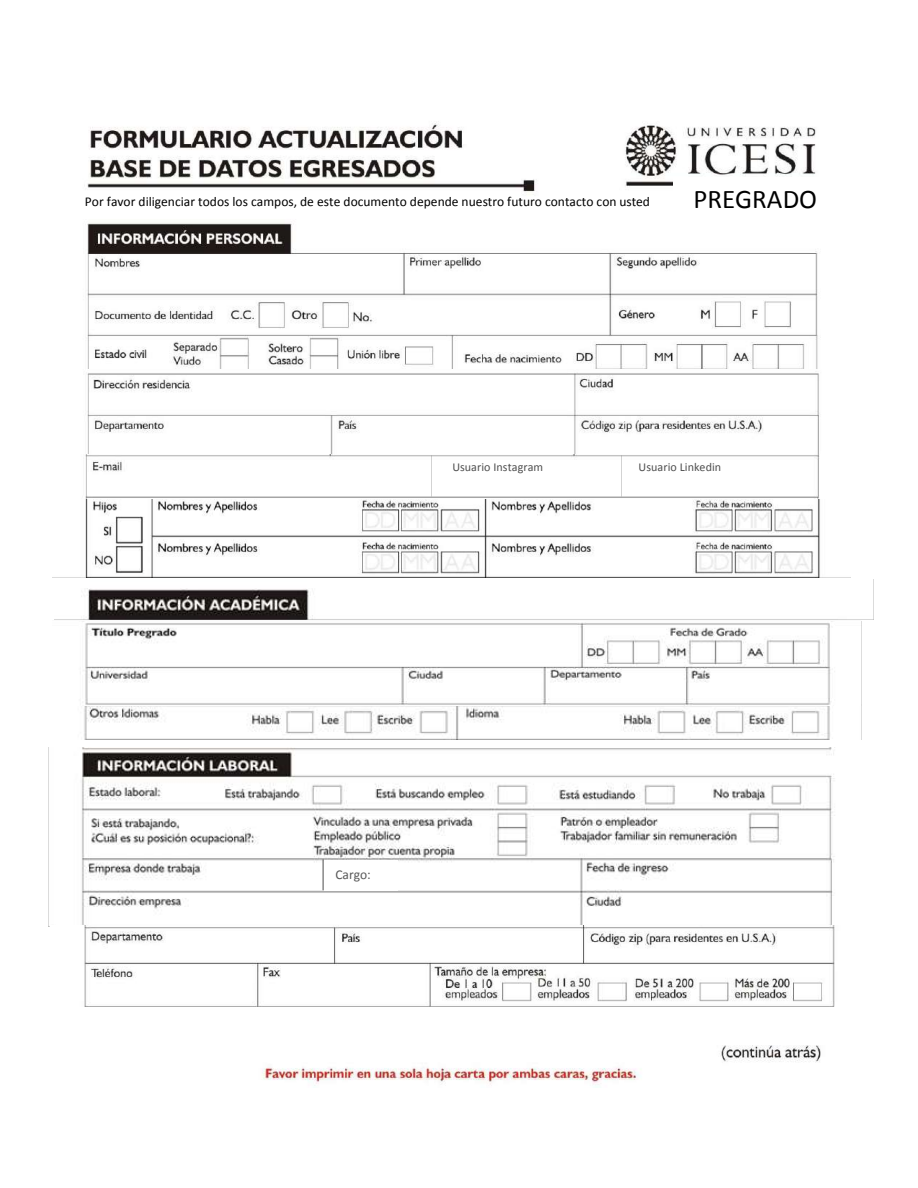
<style>
.page{position:relative;width:918px;height:1188px;background:#fff}
.page>*{position:absolute;margin:0;border:0;box-sizing:border-box;transform-origin:0 0}
.t1{font:27px "Calibri";color:#000}
.t2{font:13.5px "Calibri";color:#000}
.t3{font:13.5px "Calibri";color:#595959}
.t4{font:12px "Calibri";letter-spacing:.005em;color:#4e4e4e}
</style>
<div class="page">
<img style="left:85px;top:498px;width:735px;height:79px">
<img style="left:84px;top:121px;width:734px;height:248px">
<img style="left:262px;top:1045px;width:559px;height:43px">
<img style="left:48px;top:748px;width:787px;height:179px">
<img style="left:82px;top:621px;width:780px;height:118px">
<img style="left:54px;top:579px;width:820px;height:41px">
<div style="left:673px;top:178px;width:177px;height:56px;background:#fff"></div>
<img style="left:87px;top:373px;width:732px;height:81px">
<img style="left:85px;top:454px;width:734px;height:44px">
<img style="left:51px;top:926px;width:784px;height:80px">
<hr style="left:323px;top:859px;width:1px;height:31px;background:#595959">
<div style="left:324px;top:860px;width:73px;height:31px;background:#fff"></div>
<p class="t2" style="left:85px;top:193px;width:566px">Por favor diligenciar todos los campos, de este documento depende nuestro futuro contacto con usted</p>
<h1 class="t1" style="left:693px;top:182px;width:125px">PREGRADO</h1>
<p class="t4" style="left:452px;top:459px;width:92px">Usuario Instagram</p>
<p class="t4" style="left:639px;top:459px;width:84px">Usuario Linkedin</p>
<p class="t3" style="left:335px;top:866px;width:37px">Cargo:</p>
</div>
